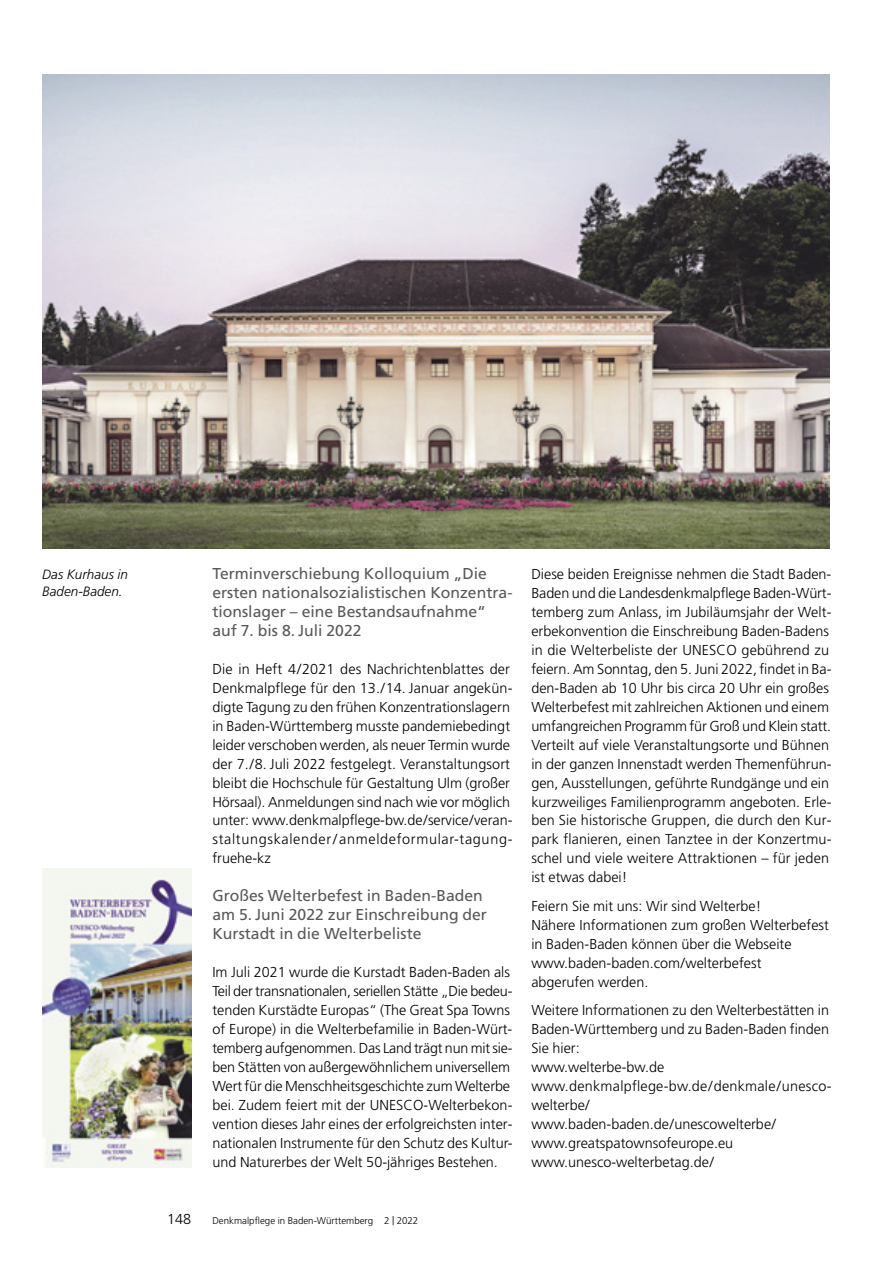
<style>
.page{position:relative;width:893px;height:1263px;background:#fff}
.page>*{position:absolute;margin:0;border:0;box-sizing:border-box;transform-origin:0 0}
.t1{font:15.75px/19px "Frutiger";color:#595959}
.t2{font:300 14.4px/19px "Frutiger";color:#000}
.t3{font:italic 300 13.5px/17.2px "Frutiger";color:#000}
.t4{font:300 9.75px "Frutiger";color:#000}
.s1{font-size:12px}
</style>
<div class="page">
<img style="left:42px;top:74px;width:787px;height:475px">
<img style="left:42px;top:868px;width:149px;height:300px">
<p class="t3" style="left:42px;top:567px;width:87px">Das Kurhaus in<br>Baden-Baden.</p>
<p class="t1" style="left:212px;top:565px;width:302px">Terminverschiebung Kolloquium „Die ersten nationalsozialistischen Konzentra&shy;tionslager – eine Bestandsaufnahme“ auf 7. bis 8. Juli 2022</p>
<p class="t2" style="left:212px;top:660px;width:302px">Die in Heft 4/2021 des Nachrichtenblattes der Denkmalpflege für den 13./ 14. Januar angekün&shy;digte Tagung zu den frühen Konzentrationslagern in Baden-Württemberg musste pandemiebedingt leider verschoben werden, als neuer Termin wurde der 7./ 8. Juli 2022 festgelegt. Veranstaltungsort bleibt die Hochschule für Gestaltung Ulm (großer Hörsaal). Anmeldungen sind nach wie vor möglich unter: www.denkmalpflege-bw.de/ service/ veran&shy;staltungskalender/ anmeldeformular-tagung&shy;fruehe-kz</p>
<p class="t1" style="left:212px;top:888px;width:276px">Großes Welterbefest in Baden-Baden am 5. Juni 2022 zur Einschreibung der<br>Kurstadt in die Welterbeliste</p>
<p class="t2" style="left:212px;top:964px;width:302px">Im Juli 2021 wurde die Kurstadt Baden-Baden als Teil der transnationalen, seriellen Stätte „Die bedeu - tenden Kurstädte Europas“ (The Great Spa Towns of Europe) in die Welterbefamilie in Baden-Würt&shy;temberg aufgenommen. Das Land trägt nun mit sie&shy;ben Stätten von außergewöhnlichem universellem Wert für die Menschheitsgeschichte zum Welterbe bei. Zudem feiert mit der UNESCO-Welterbekon&shy;vention dieses Jahr eines der erfolgreichs ten inter&shy;nationalen Instrumente für den Schutz des Kultur&shy;und Naturerbes der Welt 50-jähriges Bestehen.</p>
<p class="t2" style="left:167px;top:1211px;width:26px">148</p>
<p class="t4" style="left:212px;top:1217px;width:207px">Denkmalpflege in Baden-Württemberg 2 <span class="s1">|</span> 2022</p>
<p class="t2" style="left:531px;top:565px;width:302px">Diese beiden Ereignisse nehmen die Stadt Baden-Baden und die Landesdenkmalpflege Baden-Würt&shy;temberg zum Anlass, im Jubiläumsjahr der Welt&shy;erbekonvention die Einschreibung Baden-Badens in die Welterbeliste der UNESCO gebührend zu feiern. Am Sonntag, den 5. Juni 2022, findet in Ba&shy;den-Baden ab 10 Uhr bis circa 20 Uhr ein großes Welterbefest mit zahlreichen Aktionen und einem umfangreichen Programm für Groß und Klein statt.<br>Verteilt auf viele Veranstaltungsorte und Bühnen in der ganzen Innenstadt werden Themenführun&shy;gen, Ausstellungen, geführte Rundgänge und ein kurzweiliges Familienprogramm angeboten. Erle&shy;ben Sie historische Gruppen, die durch den Kur&shy;park flanieren, einen Tanztee in der Konzertmu&shy;schel und viele weitere Attraktionen – für jeden ist etwas dabei!</p>
<p class="t2" style="left:531px;top:898px;width:299px">Feiern Sie mit uns: Wir sind Welterbe!<br>Nähere Informationen zum großen Welterbefest in Baden-Baden können über die Webseite www.baden-baden.com/ welterbefest<br>abgerufen werden.</p>
<p class="t2" style="left:531px;top:1002px;width:302px">Weitere Informationen zu den Welterbestätten in<br>Baden-Württemberg und zu Baden-Baden finden<br>Sie hier:<br>www.welterbe-bw.de www.denkmalpflege-bw.de/ denkmale/ unesco&shy;welterbe/<br>www.baden-baden.de/ unescowelterbe/ www.greatspatownsofeurope.eu www.unesco-welterbetag.de/</p>
</div>
